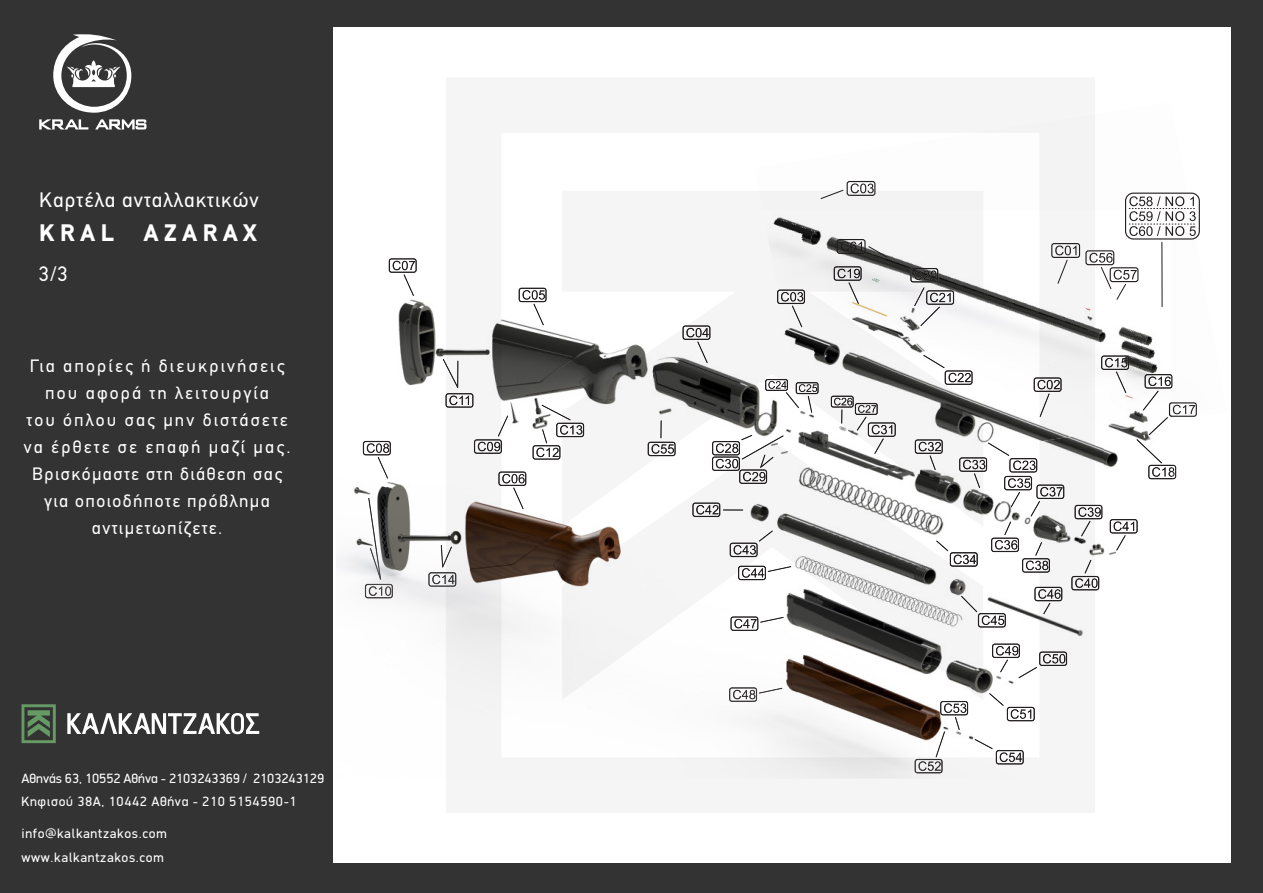
<style>
.page{position:relative;width:1263px;height:893px;background:#323332}
.page>*{position:absolute;margin:0;border:0;box-sizing:border-box;transform-origin:0 0}
.t1{font:900 24px "PF Din Text";letter-spacing:.24em;color:#fff}
.t2{font:21px "PF Din Text";letter-spacing:.05em;color:#fff}
.t3{font:18px/27px "PF Din Text";letter-spacing:.12em;color:#fff;text-align:center}
.t4{font:18px/27px "PF Din Text";letter-spacing:.08em;color:#fff;text-align:center}
.t5{font:13.5px "PF Din Display";letter-spacing:.05em;color:#fff}
.t6{font:13.5px "PF Din Display";color:#fff}
</style>
<div class="page">
<div style="left:333px;top:27px;width:897px;height:836px;background:#fff"></div>
<svg style="left:22px;top:704px;width:34px;height:39px"></svg>
<svg style="left:67px;top:713px;width:192px;height:21px"></svg>
<svg style="left:39px;top:119px;width:108px;height:11px"></svg>
<svg style="left:53px;top:34px;width:78px;height:79px"></svg>
<svg style="left:1172px;top:375px;width:25px;height:104px"></svg>
<img style="left:337px;top:210px;width:486px;height:569px">
<img style="left:823px;top:477px;width:281px;height:302px">
<img style="left:763px;top:210px;width:409px;height:267px">
<img style="left:1034px;top:377px;width:27px;height:15px">
<img style="left:1101px;top:355px;width:28px;height:15px">
<img style="left:1144px;top:374px;width:28px;height:15px">
<img style="left:1169px;top:402px;width:3px;height:15px">
<img style="left:1148px;top:465px;width:24px;height:14px">
<img style="left:796px;top:382px;width:22px;height:12px">
<img style="left:765px;top:379px;width:23px;height:12px">
<svg style="left:777px;top:304px;width:28px;height:23px"></svg>
<img style="left:945px;top:370px;width:27px;height:15px">
<img style="left:389px;top:258px;width:28px;height:15px">
<img style="left:363px;top:441px;width:28px;height:14px">
<img style="left:1110px;top:519px;width:28px;height:14px">
<img style="left:1074px;top:505px;width:28px;height:14px">
<img style="left:996px;top:750px;width:28px;height:14px">
<img style="left:1007px;top:707px;width:28px;height:14px">
<img style="left:978px;top:613px;width:28px;height:14px">
<img style="left:729px;top:687px;width:28px;height:15px">
<img style="left:730px;top:616px;width:28px;height:15px">
<img style="left:738px;top:566px;width:28px;height:14px">
<img style="left:730px;top:543px;width:28px;height:14px">
<img style="left:556px;top:423px;width:28px;height:14px">
<img style="left:532px;top:445px;width:28px;height:15px">
<img style="left:428px;top:572px;width:28px;height:15px">
<img style="left:365px;top:584px;width:28px;height:14px">
<img style="left:474px;top:439px;width:28px;height:15px">
<img style="left:519px;top:288px;width:28px;height:14px">
<img style="left:498px;top:471px;width:28px;height:15px">
<img style="left:682px;top:325px;width:28px;height:15px">
<img style="left:777px;top:290px;width:28px;height:14px">
<img style="left:1040px;top:393px;width:9px;height:24px">
<img style="left:1116px;top:371px;width:10px;height:22px">
<img style="left:1143px;top:391px;width:16px;height:19px">
<img style="left:1149px;top:417px;width:19px;height:18px">
<img style="left:1136px;top:439px;width:26px;height:24px">
<svg style="left:712px;top:435px;width:72px;height:49px"></svg>
<svg style="left:831px;top:396px;width:65px;height:58px"></svg>
<img style="left:808px;top:396px;width:4px;height:17px">
<img style="left:786px;top:392px;width:13px;height:16px">
<img style="left:923px;top:355px;width:21px;height:13px">
<img style="left:404px;top:274px;width:10px;height:22px">
<img style="left:378px;top:457px;width:10px;height:21px">
<img style="left:874px;top:438px;width:10px;height:16px">
<svg style="left:1034px;top:587px;width:28px;height:27px"></svg>
<svg style="left:915px;top:701px;width:53px;height:72px"></svg>
<svg style="left:992px;top:643px;width:75px;height:35px"></svg>
<img style="left:1018px;top:667px;width:19px;height:11px">
<img style="left:1116px;top:535px;width:10px;height:16px">
<img style="left:1081px;top:521px;width:9px;height:15px">
<svg style="left:648px;top:420px;width:28px;height:36px"></svg>
<img style="left:975px;top:739px;width:18px;height:10px">
<img style="left:989px;top:693px;width:15px;height:13px">
<img style="left:961px;top:596px;width:16px;height:16px">
<img style="left:759px;top:688px;width:23px;height:6px">
<img style="left:760px;top:617px;width:24px;height:6px">
<img style="left:768px;top:566px;width:23px;height:6px">
<img style="left:759px;top:531px;width:14px;height:10px">
<svg style="left:692px;top:503px;width:51px;height:14px"></svg>
<svg style="left:1071px;top:560px;width:28px;height:30px"></svg>
<svg style="left:915px;top:439px;width:149px;height:134px"></svg>
<img style="left:542px;top:405px;width:29px;height:15px">
<img style="left:542px;top:429px;width:5px;height:14px">
<img style="left:441px;top:545px;width:2px;height:22px">
<img style="left:442px;top:547px;width:10px;height:20px">
<svg style="left:443px;top:359px;width:30px;height:49px"></svg>
<img style="left:368px;top:498px;width:13px;height:82px">
<img style="left:370px;top:548px;width:11px;height:32px">
<img style="left:498px;top:416px;width:10px;height:20px">
<img style="left:533px;top:304px;width:11px;height:21px">
<img style="left:513px;top:487px;width:11px;height:22px">
<img style="left:697px;top:341px;width:11px;height:22px">
<img style="left:792px;top:306px;width:10px;height:21px">
<svg style="left:820px;top:180px;width:380px;height:146px"></svg>
<p class="t2" style="left:39px;top:187px;width:221px">Καρτέλα ανταλλακτικών</p>
<p class="t1" style="left:39px;top:218px;width:219px">KRAL AZARAX</p>
<p class="t2" style="left:39px;top:261px;width:30px">3/3</p>
<p class="t3" style="left:30px;top:352px;width:256px">Για απορίες ή διευκρινήσεις που αφορά τη λειτουργία</p>
<p class="t3" style="left:24px;top:406px;width:268px;text-align:left">του όπλου σας μην διστάσετε να έρθετε σε επαφή μαζί μας.</p>
<p class="t4" style="left:32px;top:460px;width:251px">Βρισκόμαστε στη διάθεση σας για οποιοδήποτε πρόβλημα αντιμετωπίζετε.</p>
<p class="t6" style="left:22px;top:771px;width:304px">Αθηνάς 63, 10552 Αθήνα - 2103243369 / 2103243129</p>
<p class="t5" style="left:22px;top:793px;width:277px">Κηφισού 38Α, 10442 Αθήνα - 210 5154590-1</p>
<p class="t5" style="left:22px;top:825px;width:147px">info@kalkantzakos.com</p>
<p class="t5" style="left:22px;top:849px;width:144px">www.kalkantzakos.com</p>
</div>
